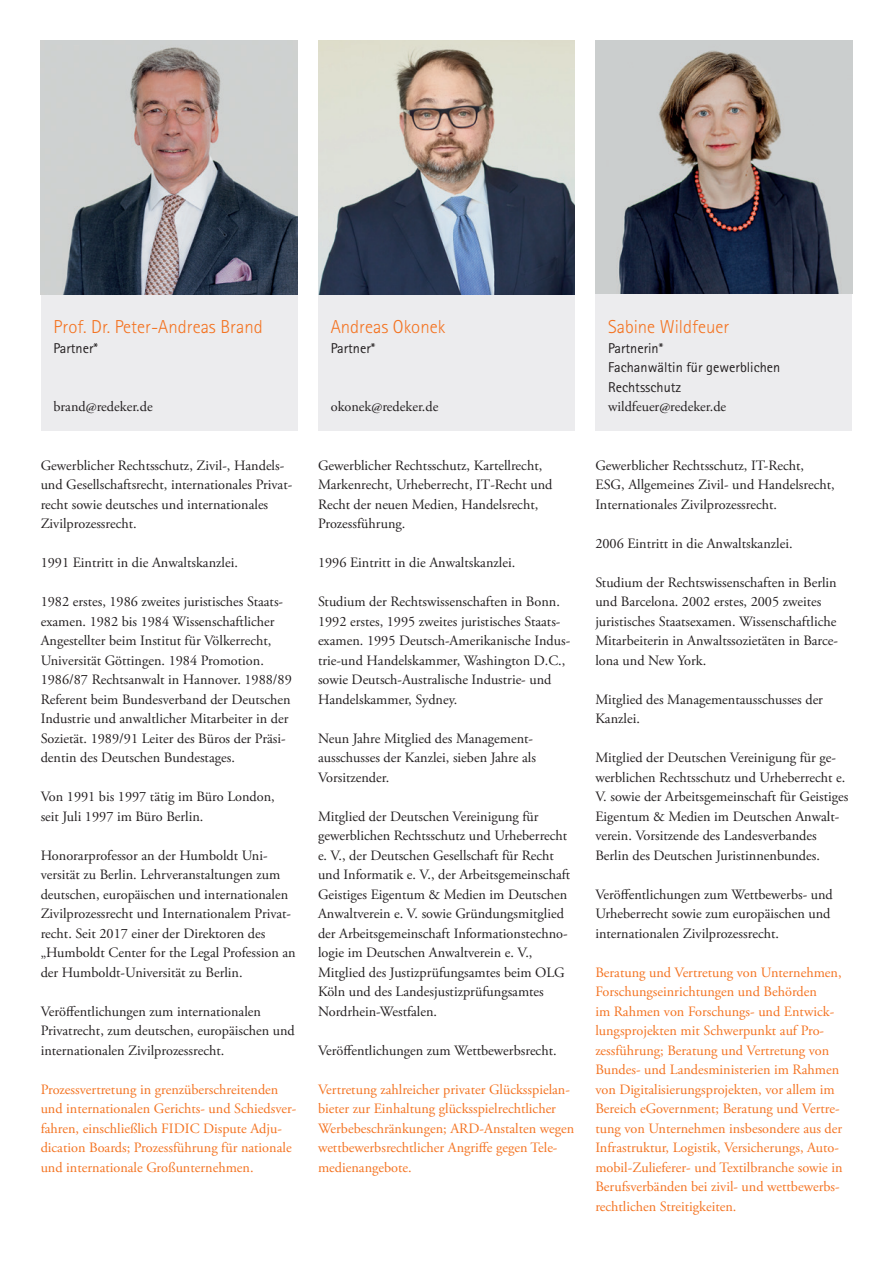
<style>
.page{position:relative;width:893px;height:1263px;background:#fff}
.page>*{position:absolute;margin:0;border:0;box-sizing:border-box;transform-origin:0 0}
.t1{font:300 18.75px "Rotis Sans Serif Pro";color:#f47321}
.t2{font:14.25px/19.5px "Adobe Garamond Pro";color:#231f20}
.t3{font:14.25px/19.5px "Adobe Garamond Pro";color:#f47321}
.t4{font:14.25px/19.5px "Rotis Sans Serif Pro";color:#231f20}
</style>
<div class="page">
<div style="left:318px;top:294px;width:257px;height:137px;background:#ececee"></div>
<div style="left:595px;top:294px;width:257px;height:137px;background:#ececee"></div>
<div style="left:41px;top:294px;width:257px;height:137px;background:#ececee"></div>
<img style="left:318px;top:41px;width:257px;height:253px">
<img style="left:41px;top:41px;width:257px;height:253px">
<img style="left:595px;top:41px;width:257px;height:252px">
<h1 class="t1" style="left:53px;top:316px;width:211px">Prof. Dr. Peter-Andreas Brand</h1>
<p class="t4" style="left:53px;top:338px;width:46px">Partner*</p>
<p class="t2" style="left:53px;top:397px;width:101px">brand@redeker.de</p>
<h1 class="t1" style="left:331px;top:316px;width:116px">Andreas Okonek</h1>
<p class="t4" style="left:331px;top:338px;width:46px">Partner*</p>
<p class="t2" style="left:331px;top:397px;width:109px">okonek@redeker.de</p>
<h1 class="t1" style="left:608px;top:316px;width:123px">Sabine Wildfeuer</h1>
<p class="t4" style="left:608px;top:338px;width:174px">Partnerin*<br>Fachanwältin für gewerblichen<br>Rechtsschutz</p>
<p class="t2" style="left:608px;top:397px;width:120px">wildfeuer@redeker.de</p>
<p class="t2" style="left:41px;top:456px;width:253px">Gewerblicher Rechtsschutz, Zivil-, Handels&shy;und Gesellschaftsrecht, internationales Privat‑ recht sowie deutsches und internationales Zivilprozessrecht.</p>
<p class="t2" style="left:41px;top:553px;width:199px">1991 Eintritt in die Anwaltskanzlei.</p>
<p class="t2" style="left:41px;top:592px;width:253px">1982 erstes, 1986 zweites juristisches Staats&shy;examen. 1982 bis 1984 Wissenschaftlicher Angestellter beim Institut für Völkerrecht, Universität Göttingen. 1984 Promotion.<br>1986/87 Rechtsanwalt in Hannover. 1988/89<br>Referent beim Bundesverband der Deutschen Industrie und anwaltlicher Mitarbeiter in der Sozietät. 1989/91 Leiter des Büros der Präsi‑ dentin des Deutschen Bundestages.</p>
<p class="t2" style="left:41px;top:787px;width:236px">Von 1991 bis 1997 tätig im Büro London, seit Juli 1997 im Büro Berlin.</p>
<p class="t2" style="left:41px;top:846px;width:256px">Honorarprofessor an der Humboldt Uni‑ versität zu Berlin. Lehrveranstaltungen zum deutschen, europäischen und internationalen Zivilprozessrecht und Internationalem Privat‑ recht. Seit 2017 einer der Direktoren des „Humboldt Center for the Legal Profession an der Humboldt-Universität zu Berlin.</p>
<p class="t2" style="left:41px;top:1002px;width:256px">Veröffentlichungen zum internationalen<br>Privatrecht, zum deutschen, europäischen und internationalen Zivilprozessrecht.</p>
<p class="t3" style="left:41px;top:1080px;width:257px">Prozessvertretung in grenzüberschreitenden und internationalen Gerichts- und Schiedsver‑ fahren, einschließlich FIDIC Dispute Adju‑ dication Boards; Prozessführung für nationale und internationale Großunternehmen.</p>
<p class="t2" style="left:318px;top:456px;width:236px">Gewerblicher Rechtsschutz, Kartellrecht, Markenrecht, Urheberrecht, IT‐Recht und Recht der neuen Medien, Handelsrecht, Prozessführung.</p>
<p class="t2" style="left:318px;top:553px;width:199px">1996 Eintritt in die Anwaltskanzlei.</p>
<p class="t2" style="left:318px;top:592px;width:254px">Studium der Rechtswissenschaften in Bonn.<br>1992 erstes, 1995 zweites juristisches Staats&shy;examen. 1995 Deutsch-Amerikanische Indus‑ trie-und Handelskammer, Washington D.C., sowie Deutsch-Australische Industrie- und Handelskammer, Sydney.</p>
<p class="t2" style="left:318px;top:729px;width:219px">Neun Jahre Mitglied des Management&shy;ausschusses der Kanzlei, sieben Jahre als<br>Vorsitzender.</p>
<p class="t2" style="left:318px;top:807px;width:254px">Mitglied der Deutschen Vereinigung für gewerblichen Rechtsschutz und Urheberrecht e. V., der Deutschen Gesellschaft für Recht und Informatik e. V., der Arbeitsgemeinschaft Geistiges Eigentum &amp; Medien im Deutschen Anwaltverein e. V. sowie Gründungsmitglied der Arbeitsgemeinschaft Informationstechno‑ logie im Deutschen Anwaltverein e. V., Mitglied des Justizprüfungsamtes beim OLG Köln und des Landesjustizprüfungsamtes Nordrhein-Westfalen.</p>
<p class="t2" style="left:318px;top:1041px;width:240px">Veröffentlichungen zum Wettbewerbsrecht.</p>
<p class="t3" style="left:318px;top:1080px;width:258px">Vertretung zahlreicher privater Glücksspielan‑ bieter zur Einhaltung glücksspielrechtlicher Werbebeschränkungen; ARD-Anstalten wegen wettbewerbsrechtlicher Angriffe gegen Tele‑ medienangebote.</p>
<p class="t2" style="left:595px;top:456px;width:241px">Gewerblicher Rechtsschutz, IT‑Recht,<br>ESG, Allgemeines Zivil- und Handelsrecht,<br>Internationales Zivilprozessrecht.</p>
<p class="t2" style="left:595px;top:534px;width:199px">2006 Eintritt in die Anwaltskanzlei.</p>
<p class="t2" style="left:595px;top:573px;width:243px">Studium der Rechtswissenschaften in Berlin und Barcelona. 2002 erstes, 2005 zweites juristisches Staatsexamen. Wissenschaftliche Mitarbeiterin in Anwaltssozietäten in Barce&shy;lona und New York.</p>
<p class="t2" style="left:595px;top:690px;width:229px">Mitglied des Managementausschusses der<br>Kanzlei.</p>
<p class="t2" style="left:595px;top:748px;width:255px">Mitglied der Deutschen Vereinigung für ge‑ werblichen Rechtsschutz und Urheberrecht e.<br>V. sowie der Arbeitsgemeinschaft für Geistiges Eigentum &amp; Medien im Deutschen Anwalt‑ verein. Vorsitzende des Landesverbandes Berlin des Deutschen Juristinnenbundes.</p>
<p class="t2" style="left:595px;top:885px;width:239px">Veröffentlichungen zum Wettbewerbs- und<br>Urheberrecht sowie zum europäischen und internationalen Zivilprozessrecht.</p>
<p class="t3" style="left:595px;top:963px;width:249px">Beratung und Vertretung von Unternehmen, Forschungseinrichtungen und Behörden<br>im Rahmen von Forschungs- und Entwick‑ lungsprojekten mit Schwerpunkt auf Pro‑ zessführung; Beratung und Vertretung von Bundes- und Landesministerien im Rahmen von Digitalisierungsprojekten, vor allem im Bereich eGovernment; Beratung und Vertre‑ tung von Unternehmen insbesondere aus der Infrastruktur, Logistik, Versicherungs, Auto‑ mobil-Zulieferer- und Textilbranche sowie in Berufsverbänden bei zivil- und wettbewerbs‑ rechtlichen Streitigkeiten.</p>
</div>
